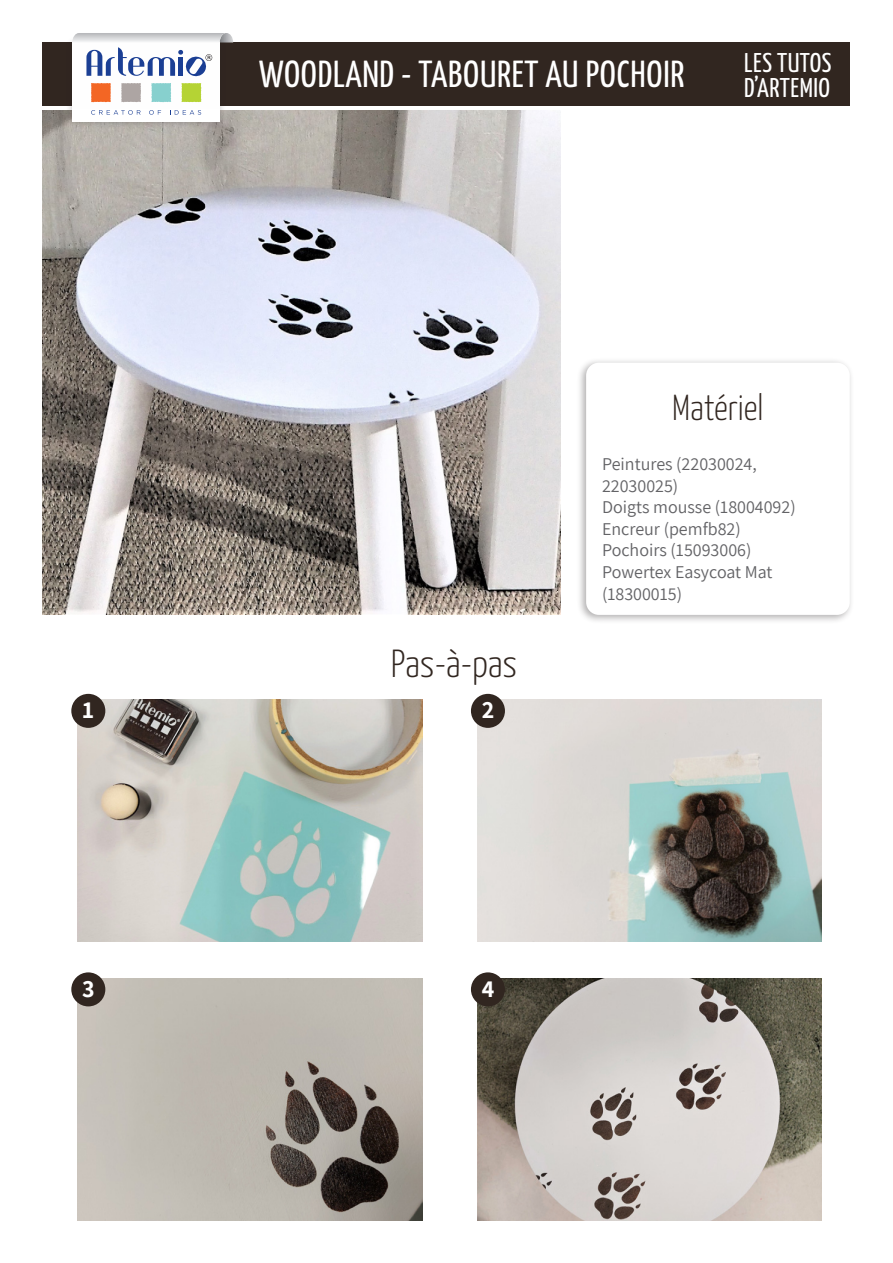
<style>
.page{position:relative;width:893px;height:1263px;background:#fff}
.page>*{position:absolute;margin:0;border:0;box-sizing:border-box;transform-origin:0 0}
.Titre_Section{font:300 39px "Yanone Kaffeesatz";color:#312620}
.Titre_pas_a_pas{font:37.5px "Yanone Kaffeesatz";letter-spacing:.02em;color:#fff}
.Titre_Section-2{font:300 36px "Yanone Kaffeesatz";color:#312620}
.Les_tutos_d_Artemio{font:27px "Yanone Kaffeesatz";letter-spacing:.02em;color:#fff}
.t1{font:700 24px "Assistant";color:#fff}
.t2{font:18px/21.6px "Assistant";color:#636366}
</style>
<div class="page">
<img style="left:43px;top:110px;width:517px;height:505px">
<div style="left:43px;top:43px;width:807px;height:63px;background:#312620"></div>
<div style="left:66px;top:36px;width:160px;height:94px;background:#231f20;opacity:.25"></div>
<div style="left:72px;top:42px;width:148px;height:80px;background:#fff"></div>
<svg style="left:72px;top:33px;width:161px;height:82px"></svg>
<img style="left:77px;top:700px;width:345px;height:242px">
<img style="left:77px;top:978px;width:345px;height:242px">
<img style="left:477px;top:700px;width:345px;height:242px">
<img style="left:477px;top:978px;width:345px;height:242px">
<div style="left:71px;top:694px;width:34px;height:34px;background:#312620;border-radius:50%"></div>
<div style="left:71px;top:972px;width:34px;height:34px;background:#312620;border-radius:50%"></div>
<div style="left:471px;top:694px;width:34px;height:34px;background:#312620;border-radius:50%"></div>
<div style="left:471px;top:972px;width:34px;height:34px;background:#312620;border-radius:50%"></div>
<div style="left:577px;top:357px;width:278px;height:267px;background:#231f20;opacity:.35"></div>
<div style="left:586px;top:363px;width:264px;height:252px;background:#fff;border-radius:13px"></div>
<p class="t1" style="left:83px;top:694px;width:13px">1</p>
<p class="t1" style="left:82px;top:972px;width:14px">3</p>
<p class="Titre_pas_a_pas" style="left:259px;top:48px;width:427px">WOODLAND - TABOURET AU POCHOIR</p>
<p class="Les_tutos_d_Artemio" style="left:744px;top:43px;width:89px">LES TUTOS</p>
<p class="Les_tutos_d_Artemio" style="left:744px;top:68px;width:87px">D’ARTEMIO</p>
<p class="Titre_Section-2" style="left:672px;top:381px;width:93px">Matériel</p>
<p class="Titre_Section" style="left:391px;top:635px;width:128px">Pas-à-pas</p>
<p class="t1" style="left:482px;top:694px;width:14px">2</p>
<p class="t2" style="left:602px;top:452px;width:156px">Peintures (22030024,<br>22030025)</p>
<p class="t2" style="left:602px;top:495px;width:195px">Doigts mousse (18004092)</p>
<p class="t2" style="left:602px;top:517px;width:140px">Encreur (pemfb82)</p>
<p class="t2" style="left:602px;top:539px;width:151px">Pochoirs (15093006)</p>
<p class="t2" style="left:602px;top:560px;width:172px">Powertex Easycoat Mat (18300015)</p>
<p class="t1" style="left:482px;top:972px;width:14px">4</p>
</div>
